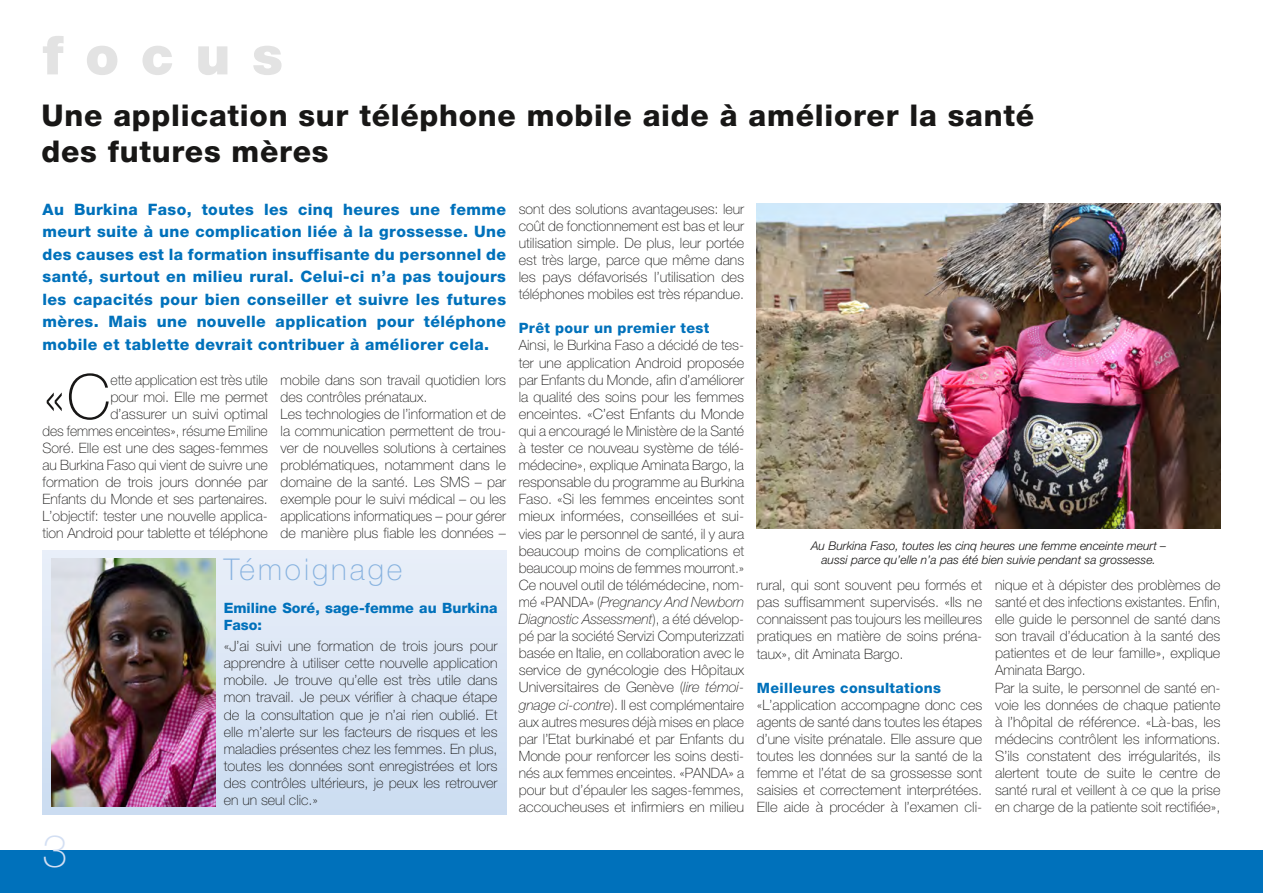
<style>
.page{position:relative;width:1263px;height:893px;background:#fff}
.page>*{position:absolute;margin:0;border:0;box-sizing:border-box;transform-origin:0 0}
.t1{font:100 62.1px "Helvetica Neue LT Pro";color:#181716}
.t2{font:900 54px "Helvetica Neue LT Pro";letter-spacing:.4em;color:#e3e3e3}
.t3{font:100 45px "Helvetica Neue LT Pro";color:#d3dff3}
.t4{font:800 30px/36px "Helvetica Neue LT Pro";letter-spacing:.025em;color:#181716}
.t5{font:100 30px "Helvetica Neue LT Pro";letter-spacing:.1em;color:#86b1df}
.t6{font:800 15.75px/22.5px "Helvetica Neue LT Pro";letter-spacing:.025em;color:#0071bb;text-align:justify}
.t7{font:100 14.25px/17.1px "Helvetica Neue LT Pro";color:#181716;text-align:justify}
.t8{font:800 14.25px "Helvetica Neue LT Pro";letter-spacing:.025em;color:#0071bb}
.t9{font:800 14.25px/17.1px "Helvetica Neue LT Pro";color:#0071bb}
.t10{font:italic 300 12px/13.5px "Helvetica Neue LT Pro";color:#181716;text-align:center}
.s1{font-style:italic}
</style>
<div class="page">
<div style="left:0;top:850px;width:1263px;height:43px;background:#0071bb"></div>
<img style="left:757px;top:203px;width:463px;height:326px">
<div style="left:43px;top:550px;width:463px;height:264px;background:linear-gradient(to bottom,#e9eff9,#cbdaf0)"></div>
<img style="left:51px;top:559px;width:164px;height:247px">
<h2 class="t2" style="left:43px;top:23px;width:242px">focus</h2>
<h3 class="t4" style="left:41px;top:97px;width:994px">Une application sur téléphone mobile aide à améliorer la santé des futures mères</h3>
<p class="t6" style="left:43px;top:198px;width:465px">Au Burkina Faso, toutes les cinq heures une femme meurt suite à une complication liée à la grossesse. Une des causes est la formation insuffisante du personnel de santé, surtout en milieu rural. Celui-ci n’a pas toujours les capacités pour bien conseiller et suivre les futures mères. Mais une nouvelle application pour téléphone mobile et tablette devrait contribuer à améliorer cela.</p>
<p class="t7" style="left:281px;top:371px;width:227px;text-align:left">mobile dans son travail quotidien lors des contrôles prénataux.<br>Les technologies de l’information et de la communication permettent de trou&shy;ver de nouvelles solutions à certaines problématiques, notamment dans le domaine de la santé. Les SMS – par exemple pour le suivi médical – ou les applications informatiques – pour gérer de manière plus fiable les données –</p>
<h1 class="t1" style="left:43px;top:361px;width:69px">«C</h1>
<p class="t7" style="left:43px;top:371px;width:227px;text-align:right">ette application est très utile<br>pour moi. Elle me permet<br>d’assurer un suivi optimal<br>des femmes enceintes», résume Emiline Soré. Elle est une des sages-femmes au Burkina Faso qui vient de suivre une formation de trois jours donnée par Enfants du Monde et ses partenaires.<br>L’objectif: tester une nouvelle applica&shy;tion Android pour tablette et téléphone</p>
<h3 class="t5" style="left:224px;top:552px;width:180px">Témoignage</h3>
<h3 class="t3" style="left:43px;top:825px;width:27px">3</h3>
<p class="t9" style="left:224px;top:599px;width:275px">Emiline Soré, sage-femme au Burkina<br>Faso:</p>
<p class="t7" style="left:224px;top:638px;width:275px">«J’ai suivi une formation de trois jours pour apprendre à utiliser cette nouvelle application mobile. Je trouve qu’elle est très utile dans mon travail. Je peux vérifier à chaque étape de la consultation que je n’ai rien oublié. Et elle m’alerte sur les facteurs de risques et les maladies présentes chez les femmes. En plus, toutes les données sont enregistrées et lors des contrôles ultérieurs, je peux les retrouver en un seul clic.»</p>
<p class="t7" style="left:519px;top:200px;width:227px">sont des solutions avantageuses: leur coût de fonctionnement est bas et leur utilisation simple. De plus, leur portée est très large, parce que même dans les pays défavorisés l’utilisation des téléphones mobiles est très répandue.</p>
<p class="t8" style="left:519px;top:320px;width:192px">Prêt pour un premier test</p>
<p class="t7" style="left:519px;top:337px;width:227px">Ainsi, le Burkina Faso a décidé de tes&shy;ter une application Android proposée par Enfants du Monde, afin d’améliorer la qualité des soins pour les femmes enceintes. «C’est Enfants du Monde qui a encouragé le Ministère de la Santé à tester ce nouveau système de télé&shy;médecine», explique Aminata Bargo, la responsable du programme au Burkina Faso. «Si les femmes enceintes sont mieux informées, conseillées et sui&shy;vies par le personnel de santé, il y aura beaucoup moins de complications et beaucoup moins de femmes mourront.» Ce nouvel outil de télémédecine, nom&shy;mé «PANDA» (<span class="s1">Pregnancy And Newborn Diagnostic Assessment</span>), a été dévelop&shy;pé par la société Servizi Computerizzati basée en Italie, en collaboration avec le service de gynécologie des Hôpitaux Universitaires de Genève (<span class="s1">lire témoi&shy;gnage ci-contre</span>). Il est complémentaire aux autres mesures déjà mises en place par l’Etat burkinabé et par Enfants du Monde pour renforcer les soins desti&shy;nés aux femmes enceintes. «PANDA» a pour but d’épauler les sages-femmes, accoucheuses et infirmiers en milieu</p>
<p class="t10" style="left:811px;top:539px;width:357px">Au Burkina Faso, toutes les cinq heures une femme enceinte meurt – aussi parce qu’elle n’a pas été bien suivie pendant sa grossesse.</p>
<p class="t7" style="left:757px;top:576px;width:227px">rural, qui sont souvent peu formés et pas suffisamment supervisés. «Ils ne connaissent pas toujours les meilleures pratiques en matière de soins préna&shy;taux», dit Aminata Bargo.</p>
<p class="t8" style="left:757px;top:679px;width:186px">Meilleures consultations</p>
<p class="t7" style="left:757px;top:696px;width:227px">«L’application accompagne donc ces agents de santé dans toutes les étapes d’une visite prénatale. Elle assure que toutes les données sur la santé de la femme et l’état de sa grossesse sont saisies et correctement interprétées.<br>Elle aide à procéder à l’examen cli-</p>
<p class="t7" style="left:995px;top:576px;width:227px;text-align:left">nique et à dépister des problèmes de santé et des infections existantes. Enfin, elle guide le personnel de santé dans son travail d’éducation à la santé des patientes et de leur famille», explique Aminata Bargo.<br>Par la suite, le personnel de santé en&shy;voie les données de chaque patiente à l’hôpital de référence. «Là-bas, les médecins contrôlent les informations.<br>S’ils constatent des irrégularités, ils alertent toute de suite le centre de santé rural et veillent à ce que la prise en charge de la patiente soit rectifiée»,</p>
</div>
